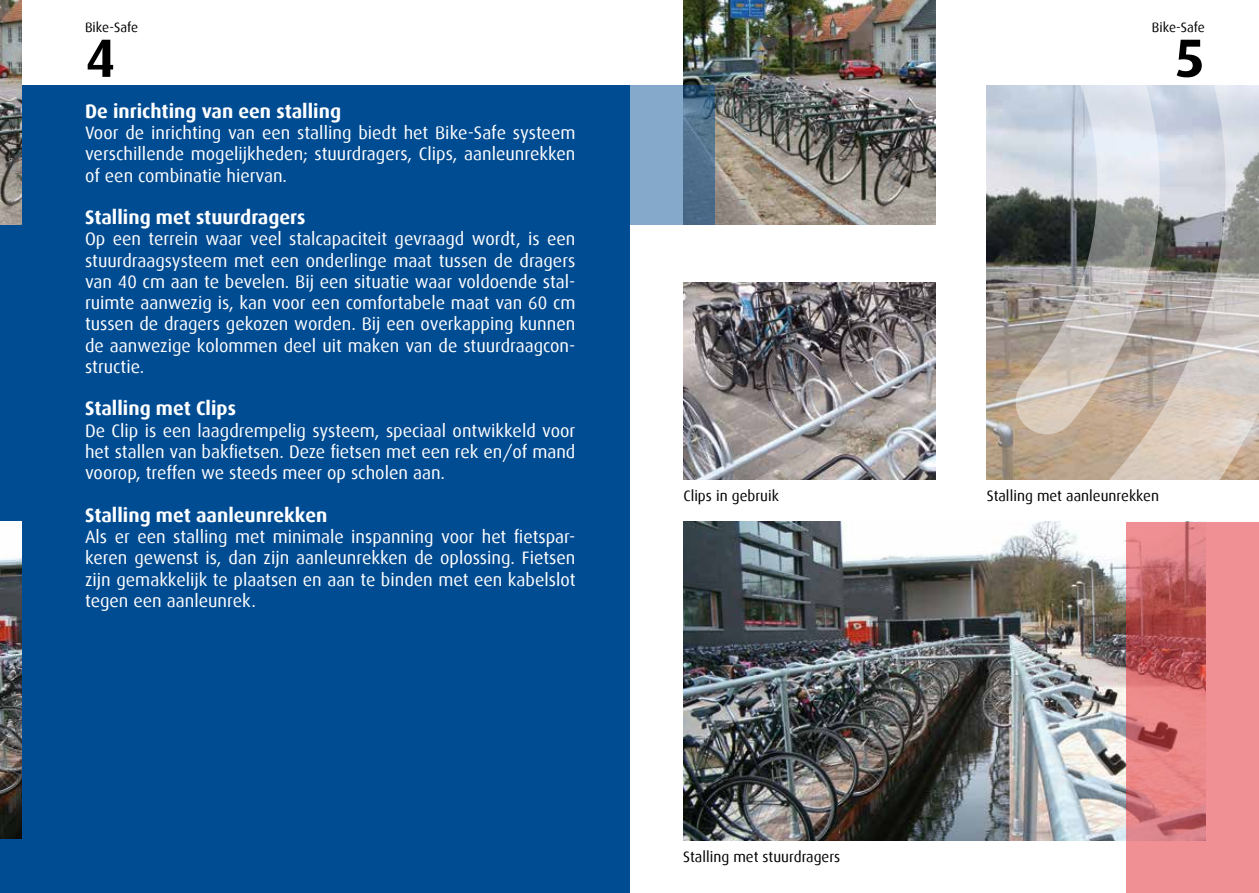
<style>
.page{position:relative;width:1259px;height:893px;background:#fff}
.page>*{position:absolute;margin:0;border:0;box-sizing:border-box;transform-origin:0 0}
.t1{font:700 54px "Dax";color:#000}
.t2{font:700 19.5px "Dax";color:#fff}
.t3{font:18px/21.3px "Dax";color:#fff;text-align:justify}
.t4{font:15px "Dax";color:#000}
.t5{font:13.5px "Dax";color:#000}
</style>
<div class="page">
<div style="left:0;top:85px;width:629px;height:808px;background:#004c93"></div>
<img style="left:683px;top:522px;width:442px;height:319px">
<img style="left:683px;top:0;width:252px;height:224px">
<img style="left:0;top:0;width:21px;height:224px">
<img style="left:986px;top:85px;width:86px;height:394px">
<svg style="left:629px;top:85px;width:85px;height:139px;background:#6e91b2"></svg>
<svg style="left:1072px;top:85px;width:187px;height:461px"></svg>
<svg style="left:988px;top:85px;width:171px;height:349px;background:#acaaa8"></svg>
<svg style="left:1125px;top:522px;width:134px;height:371px;background:#df7f82"></svg>
<img style="left:683px;top:282px;width:252px;height:197px">
<img style="left:0;top:522px;width:21px;height:317px">
<p class="t5" style="left:85px;top:20px;width:55px">Bike-Safe</p>
<h1 class="t1" style="left:85px;top:28px;width:32px">4</h1>
<p class="t2" style="left:85px;top:100px;width:257px">De inrichting van een stalling</p>
<p class="t3" style="left:85px;top:122px;width:492px">Voor de inrichting van een stalling biedt het Bike-Safe systeem verschillende mogelijkheden; stuurdragers, Clips, aanleunrekken of een combinatie hiervan.</p>
<p class="t2" style="left:85px;top:206px;width:222px">Stalling met stuurdragers</p>
<p class="t3" style="left:85px;top:229px;width:492px">Op een terrein waar veel stalcapaciteit gevraagd wordt, is een stuurdraagsysteem met een onderlinge maat tussen de dragers van 40 cm aan te bevelen. Bij een situatie waar voldoende stal&shy;ruimte aanwezig is, kan voor een comfortabele maat van 60 cm tussen de dragers gekozen worden. Bij een overkapping kunnen de aanwezige kolommen deel uit maken van de stuurdraagcon&shy;structie.</p>
<p class="t2" style="left:85px;top:398px;width:152px">Stalling met Clips</p>
<p class="t3" style="left:85px;top:420px;width:492px">De Clip is een laagdrempelig systeem, speciaal ontwikkeld voor het stallen van bakfietsen. Deze fietsen met een rek en/of mand voorop, treffen we steeds meer op scholen aan.</p>
<p class="t2" style="left:85px;top:504px;width:244px">Stalling met aanleunrekken</p>
<p class="t3" style="left:85px;top:526px;width:492px">Als er een stalling met minimale inspanning voor het fietspar&shy;keren gewenst is, dan zijn aanleunrekken de oplossing. Fietsen zijn gemakkelijk te plaatsen en aan te binden met een kabelslot tegen een aanleunrek.</p>
<p class="t5" style="left:1151px;top:20px;width:55px">Bike-Safe</p>
<h1 class="t1" style="left:1174px;top:28px;width:32px">5</h1>
<p class="t4" style="left:683px;top:487px;width:97px">Clips in gebruik</p>
<p class="t4" style="left:986px;top:487px;width:174px">Stalling met aanleunrekken</p>
<p class="t4" style="left:683px;top:848px;width:159px">Stalling met stuurdragers</p>
</div>
